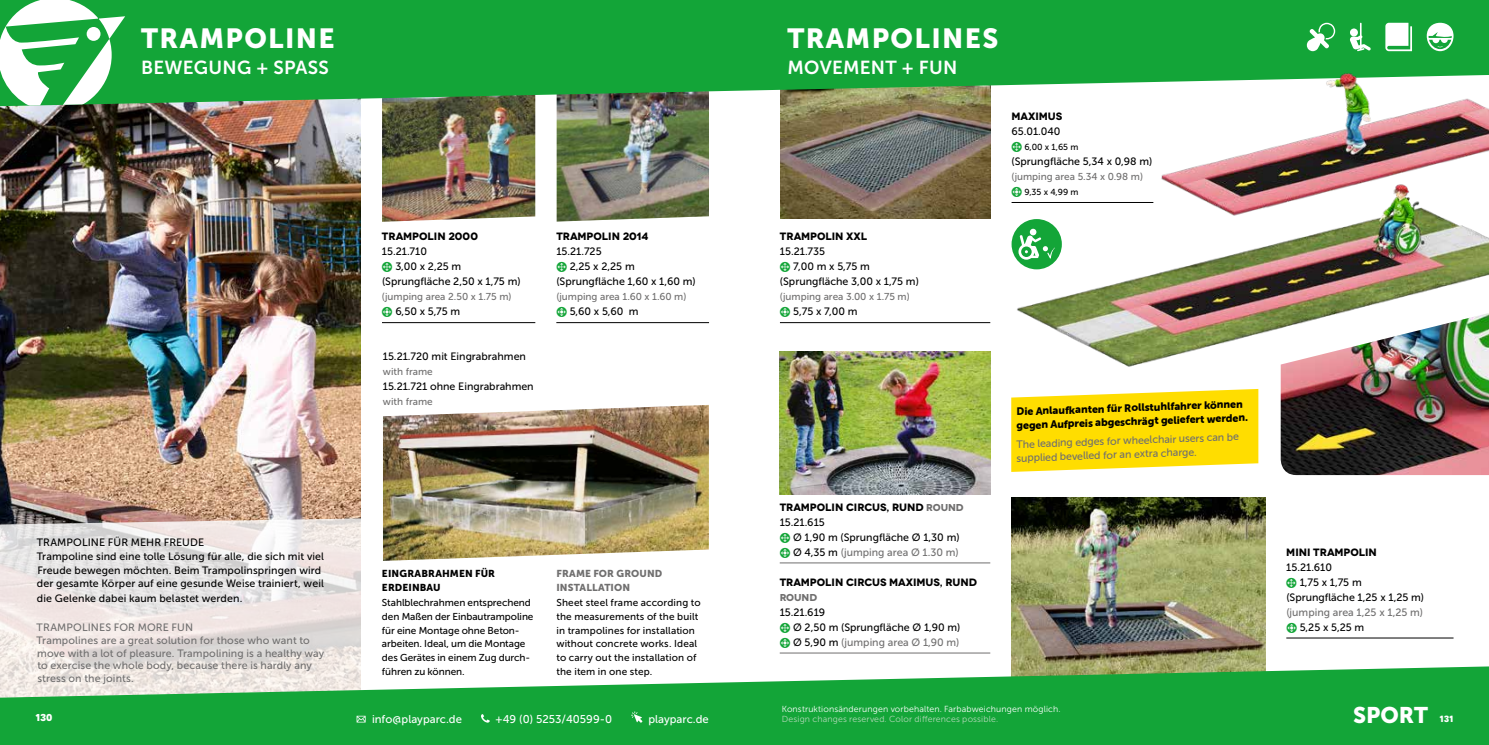
<style>
.page{position:relative;width:1489px;height:745px;background:#fff}
.page>*{position:absolute;margin:0;border:0;box-sizing:border-box;transform-origin:0 0}
.t1{font:27.5px "Museo Sans 900";letter-spacing:.05em;color:#fff}
.t2{font:22.5px "Museo Sans 900";letter-spacing:-.005em;color:#fff}
.t3{font:18.75px "Museo Sans 700";letter-spacing:.015em;color:#fff}
.t4{font:700 12.5px "Novecentosans";color:#fff}
.t5{font:11.25px "Museo Sans 500";color:#fff}
.t6{font:10.62px/15px "Museo Sans 500";color:#000}
.t7{font:10.62px/12.8px "Museo Sans 500";letter-spacing:.01em;color:#706f6f}
.t8{font:700 10.62px "Novecentowide";color:#000}
.t9{font:10.62px/13.8px "Museo Sans 900";color:#000}
.t10{font:10px/13.8px "Museo Sans 500";color:#000}
.t11{font:10px "Museo Sans 500";color:#706f6f}
.t12{font:10px/13.8px "Museo Sans 900";letter-spacing:.01em;color:#706f6f}
.t13{font:10px/13.8px "Museo Sans 900";letter-spacing:.01em;color:#000}
.t14{font:700 10px "Novecentowide";letter-spacing:-.005em;color:#706f6f}
.t15{font:8.75px "Museo Sans 300";letter-spacing:.02em;color:#fff}
.t16{font:8.75px "Museo Sans 300";letter-spacing:.02em;color:#b2d8b7}
.t17{font:8.75px "Museo Sans 500";color:#000}
.s1{font-size:10px;color:#706f6f}
.s2{color:#706f6f}
.s3{font-family:"Novecentosans";font-weight:700;font-size:11.25px}
</style>
<div class="page">
<hr style="left:556px;top:322px;width:153px;height:1px;background:#000">
<img style="left:0;top:106px;width:361px;height:410px">
<svg style="left:0;top:516px;width:361px;height:150px;background:#e6dfde"></svg>
<img style="left:382px;top:106px;width:153px;height:116px">
<hr style="left:382px;top:322px;width:153px;height:1px;background:#000">
<img style="left:556px;top:106px;width:153px;height:115px">
<img style="left:383px;top:404px;width:326px;height:156px">
<img style="left:1011px;top:219px;width:477px;height:148px">
<img style="left:1280px;top:313px;width:208px;height:162px">
<hr style="left:1011px;top:202px;width:142px;height:1px;background:#000">
<svg style="left:1011px;top:389px;width:247px;height:82px;background:#ffe018"></svg>
<img style="left:780px;top:106px;width:210px;height:113px">
<hr style="left:780px;top:322px;width:210px;height:1px;background:#000">
<img style="left:780px;top:351px;width:210px;height:143px">
<hr style="left:779px;top:562px;width:211px;height:1px;background:#706f6f">
<hr style="left:779px;top:652px;width:211px;height:1px;background:#706f6f">
<img style="left:1011px;top:497px;width:253px;height:169px">
<hr style="left:1286px;top:637px;width:167px;height:1px;background:#000">
<svg style="left:0;top:666px;width:1488px;height:78px;background:#40b35c"></svg>
<svg style="left:356px;top:715px;width:9px;height:7px"></svg>
<svg style="left:481px;top:713px;width:8px;height:9px"></svg>
<svg style="left:631px;top:711px;width:11px;height:11px"></svg>
<svg style="left:125px;top:0;width:1363px;height:106px;background:#23a542"></svg>
<svg style="left:0;top:0;width:125px;height:106px"></svg>
<div style="left:87px;top:27px;width:13px;height:14px;background:#fff;border-radius:50%"></div>
<img style="left:1133px;top:53px;width:355px;height:174px">
<svg style="left:1385px;top:23px;width:26px;height:28px"></svg>
<svg style="left:1426px;top:23px;width:27px;height:28px"></svg>
<svg style="left:1306px;top:23px;width:28px;height:28px"></svg>
<svg style="left:1349px;top:23px;width:21px;height:28px"></svg>
<h1 class="t1" style="left:141px;top:23px;width:195px">TRAMPOLINE</h1>
<h3 class="t3" style="left:141px;top:57px;width:189px">BEWEGUNG + SPASS</h3>
<p class="t6" style="left:37px;top:535px;width:289px;line-height:13.8px">TRAMPOLINE FÜR MEHR FREUDE<br>Trampoline sind eine tolle Lösung für alle, die sich mit viel Freude bewegen möchten. Beim Trampolinspringen wird der gesamte Körper auf eine gesunde Weise trainiert, weil</p>
<p class="t6" style="left:37px;top:590px;width:207px">die Gelenke dabei kaum belastet werden.</p>
<p class="t7" style="left:37px;top:620px;width:289px">TRAMPOLINES FOR MORE FUN<br>Trampolines are a great solution for those who want to move with a lot of pleasure. Trampolining is a healthy way to exercise the whole body, because there is hardly any stress on the joints.</p>
<p class="t8" style="left:382px;top:230px;width:97px">TRAMPOLIN 2000</p>
<p class="t6" style="left:382px;top:244px;width:47px">15.21.710</p>
<p class="t6" style="left:395px;top:259px;width:67px">3,00 x 2,25 m</p>
<p class="t6" style="left:382px;top:274px;width:140px">(Sprungfläche 2,50 x 1,75 m)</p>
<p class="t11" style="left:382px;top:291px;width:131px">(jumping area 2.50 x 1.75 m)</p>
<p class="t6" style="left:395px;top:304px;width:66px">6,50 x 5,75 m</p>
<p class="t6" style="left:383px;top:349px;width:145px">15.21.720 mit Eingrabrahmen</p>
<p class="t11" style="left:383px;top:366px;width:51px">with frame</p>
<p class="t6" style="left:383px;top:379px;width:152px">15.21.721 ohne Eingrabrahmen</p>
<p class="t11" style="left:383px;top:396px;width:51px">with frame</p>
<p class="t8" style="left:556px;top:230px;width:94px">TRAMPOLIN 2014</p>
<p class="t6" style="left:556px;top:244px;width:47px">15.21.725</p>
<p class="t6" style="left:569px;top:259px;width:66px">2,25 x 2,25 m</p>
<p class="t6" style="left:556px;top:274px;width:141px">(Sprungfläche 1,60 x 1,60 m)</p>
<p class="t11" style="left:556px;top:291px;width:132px">(jumping area 1.60 x 1.60 m)</p>
<p class="t6" style="left:569px;top:304px;width:70px">5,60 x 5,60 m</p>
<p class="t13" style="left:382px;top:566px;width:115px">EINGRABRAHMEN FÜR<br>ERDEINBAU</p>
<p class="t10" style="left:382px;top:595px;width:153px">Stahlblechrahmen entsprechend den Maßen der Einbautrampoline für eine Montage ohne Beton&shy;arbeiten. Ideal, um die Montage des Gerätes in einem Zug durch&shy;führen zu können.</p>
<p class="t12" style="left:556px;top:566px;width:107px">FRAME FOR GROUND<br>INSTALLATION</p>
<p class="t10" style="left:556px;top:595px;width:146px">Sheet steel frame according to the measurements of the built in trampolines for installation without concrete works. Ideal to carry out the installation of the item in one step.</p>
<h1 class="t1" style="left:787px;top:23px;width:212px">TRAMPOLINES</h1>
<h3 class="t3" style="left:787px;top:57px;width:171px">MOVEMENT + FUN</h3>
<p class="t8" style="left:780px;top:230px;width:89px">TRAMPOLIN XXL</p>
<p class="t6" style="left:780px;top:244px;width:47px">15.21.735</p>
<p class="t6" style="left:793px;top:259px;width:78px">7,00 m x 5,75 m</p>
<p class="t6" style="left:780px;top:274px;width:140px">(Sprungfläche 3,00 x 1,75 m)</p>
<p class="t11" style="left:780px;top:291px;width:131px">(jumping area 3.00 x 1.75 m)</p>
<p class="t6" style="left:793px;top:304px;width:66px">5,75 x 7,00 m</p>
<p class="t8" style="left:1011px;top:110px;width:52px">MAXIMUS</p>
<p class="t6" style="left:1011px;top:124px;width:50px">65.01.040</p>
<p class="t17" style="left:1024px;top:142px;width:55px">6,00 x 1,65 m</p>
<p class="t6" style="left:1011px;top:154px;width:142px">(Sprungfläche 5,34 x 0,98 m)</p>
<p class="t11" style="left:1011px;top:171px;width:133px">(jumping area 5.34 x 0.98 m)</p>
<p class="t17" style="left:1024px;top:187px;width:56px">9,35 x 4,99 m</p>
<p class="t8" style="left:779px;top:500px;width:185px">TRAMPOLIN CIRCUS, RUND <span class="s1">ROUND</span></p>
<p class="t6" style="left:793px;top:514px;width:168px;text-indent:-13px">15.21.615<br>Ø 1,90 m (Sprungfläche Ø 1,30 m)<br>Ø 4,35 m <span class="s2">(jumping area Ø 1.30 m)</span></p>
<p class="t8" style="left:779px;top:575px;width:199px">TRAMPOLIN CIRCUS MAXIMUS, RUND</p>
<p class="t14" style="left:779px;top:590px;width:39px">ROUND</p>
<p class="t6" style="left:793px;top:604px;width:169px;text-indent:-13px">15.21.619<br>Ø 2,50 m (Sprungfläche Ø 1,90 m)<br>Ø 5,90 m <span class="s2">(jumping area Ø 1,90 m)</span></p>
<p class="t9" style="left:1015px;top:404px;width:233px;rotate:-2deg">Die Anlaufkanten für Rollstuhlfahrer können gegen Aufpreis abgeschrägt geliefert werden.</p>
<p class="t7" style="left:1015px;top:437px;width:224px;line-height:13.8px;rotate:-2deg">The leading edges for wheelchair users can be supplied bevelled for an extra charge.</p>
<p class="t8" style="left:1286px;top:545px;width:92px">MINI TRAMPOLIN</p>
<p class="t6" style="left:1286px;top:559px;width:47px">15.21.610</p>
<p class="t6" style="left:1299px;top:574px;width:63px">1,75 x 1,75 m</p>
<p class="t6" style="left:1286px;top:589px;width:139px">(Sprungfläche 1,25 x 1,25 m)</p>
<p class="t7" style="left:1286px;top:605px;width:138px">(jumping area 1,25 x 1,25 m)</p>
<p class="t6" style="left:1299px;top:619px;width:66px">5,25 x 5,25 m</p>
<p class="t15" style="left:781px;top:703px;width:280px">Konstruktionsänderungen vorbehalten. Farbabweichungen möglich.</p>
<p class="t16" style="left:781px;top:714px;width:218px">Design changes reserved. Color differences possible.</p>
<p class="t4" style="left:35px;top:708px;width:19px">130</p>
<h2 class="t2" style="left:1353px;top:701px;width:102px">SPORT <span class="s3">131</span></h2>
<p class="t5" style="left:372px;top:712px;width:91px">info@playparc.de</p>
<p class="t5" style="left:495px;top:712px;width:118px">+49 (0) 5253/40599-0</p>
<p class="t5" style="left:648px;top:712px;width:62px">playparc.de</p>
</div>
